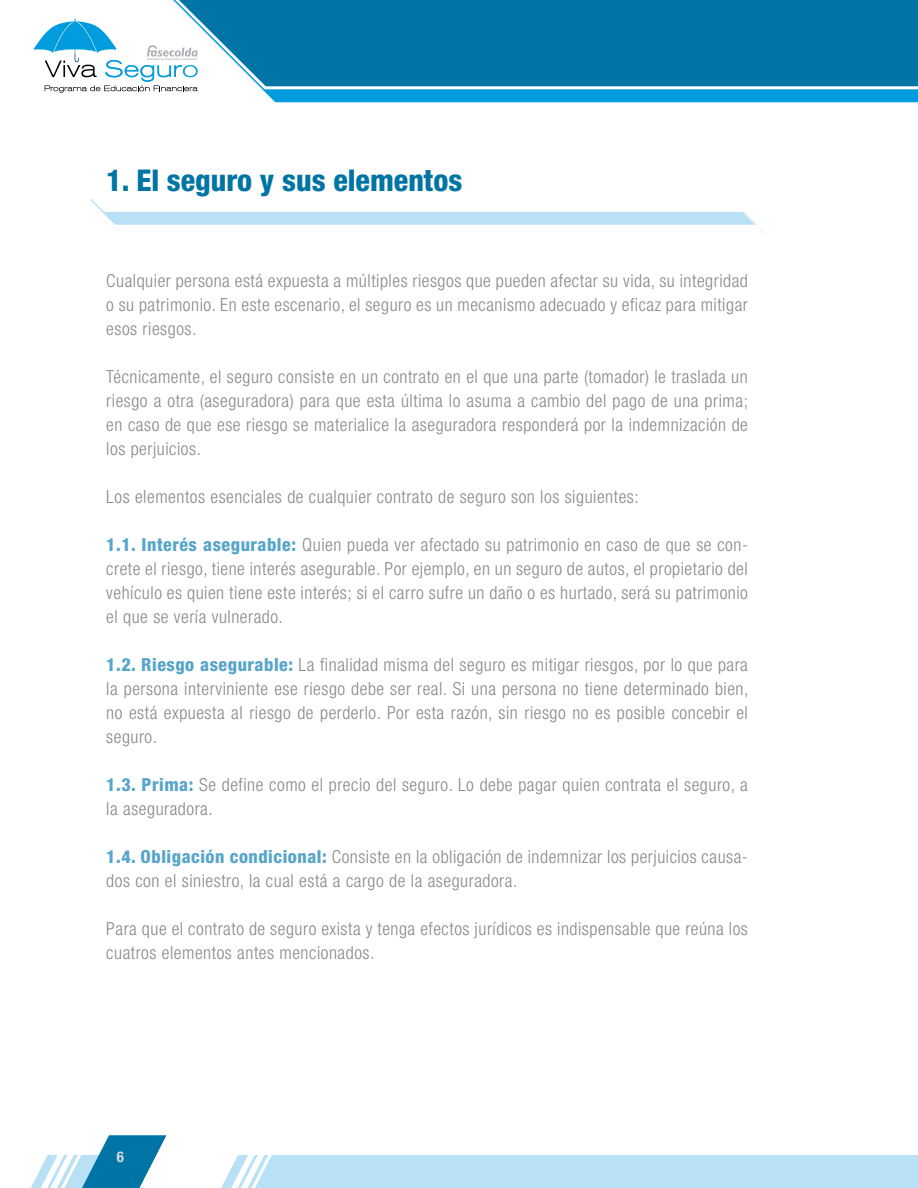
<style>
.page{position:relative;width:918px;height:1188px;background:#fff}
.page>*{position:absolute;margin:0;border:0;box-sizing:border-box;transform-origin:0 0}
.t1{font:800 condensed 30px "Helvetica Neue LT Std";color:#0075a5}
.t2{font:300 condensed 18px/24px "Helvetica Neue LT Std";letter-spacing:.03em;color:#89878c;text-align:justify}
.t3{font:700 condensed 14.85px "Helvetica Neue LT Std";color:#d8dade}
.s1{font-weight:800;color:#58a5ca}
</style>
<div class="page">
<div style="left:0;top:1155px;width:918px;height:33px;background:#b9e1f6"></div>
<svg style="left:0;top:1135px;width:272px;height:53px"></svg>
<svg style="left:34px;top:0;width:884px;height:103px"></svg>
<svg style="left:90px;top:199px;width:677px;height:36px"></svg>
<h1 class="t1" style="left:106px;top:162px;width:357px">1. El seguro y sus elementos</h1>
<p class="t2" style="left:106px;top:269px;width:643px">Cualquier persona está expuesta a múltiples riesgos que pueden afectar su vida, su integridad o su patrimonio. En este escenario, el seguro es un mecanismo adecuado y eficaz para mitigar esos riesgos.</p>
<p class="t2" style="left:106px;top:365px;width:643px">Técnicamente, el seguro consiste en un contrato en el que una parte (tomador) le traslada un riesgo a otra (aseguradora) para que esta última lo asuma a cambio del pago de una prima; en caso de que ese riesgo se materialice la aseguradora responderá por la indemnización de los perjuicios.</p>
<p class="t2" style="left:106px;top:485px;width:534px">Los elementos esenciales de cualquier contrato de seguro son los siguientes:</p>
<p class="t2" style="left:106px;top:533px;width:643px"><span class="s1">1.1. Interés asegurable:</span> Quien pueda ver afectado su patrimonio en caso de que se con&shy;crete el riesgo, tiene interés asegurable. Por ejemplo, en un seguro de autos, el propietario del vehículo es quien tiene este interés; si el carro sufre un daño o es hurtado, será su patrimonio el que se vería vulnerado.</p>
<p class="t2" style="left:106px;top:653px;width:644px"><span class="s1">1.2. Riesgo asegurable:</span> La finalidad misma del seguro es mitigar riesgos, por lo que para la persona interviniente ese riesgo debe ser real. Si una persona no tiene determinado bien, no está expuesta al riesgo de perderlo. Por esta razón, sin riesgo no es posible concebir el seguro.</p>
<p class="t2" style="left:106px;top:773px;width:643px"><span class="s1">1.3. Prima:</span> Se define como el precio del seguro. Lo debe pagar quien contrata el seguro, a la aseguradora.</p>
<p class="t2" style="left:106px;top:845px;width:643px"><span class="s1">1.4. Obligación condicional:</span> Consiste en la obligación de indemnizar los perjuicios causa&shy;dos con el siniestro, la cual está a cargo de la aseguradora.</p>
<p class="t2" style="left:106px;top:917px;width:643px">Para que el contrato de seguro exista y tenga efectos jurídicos es indispensable que reúna los cuatros elementos antes mencionados.</p>
<p class="t3" style="left:117px;top:1148px;width:9px">6</p>
</div>
